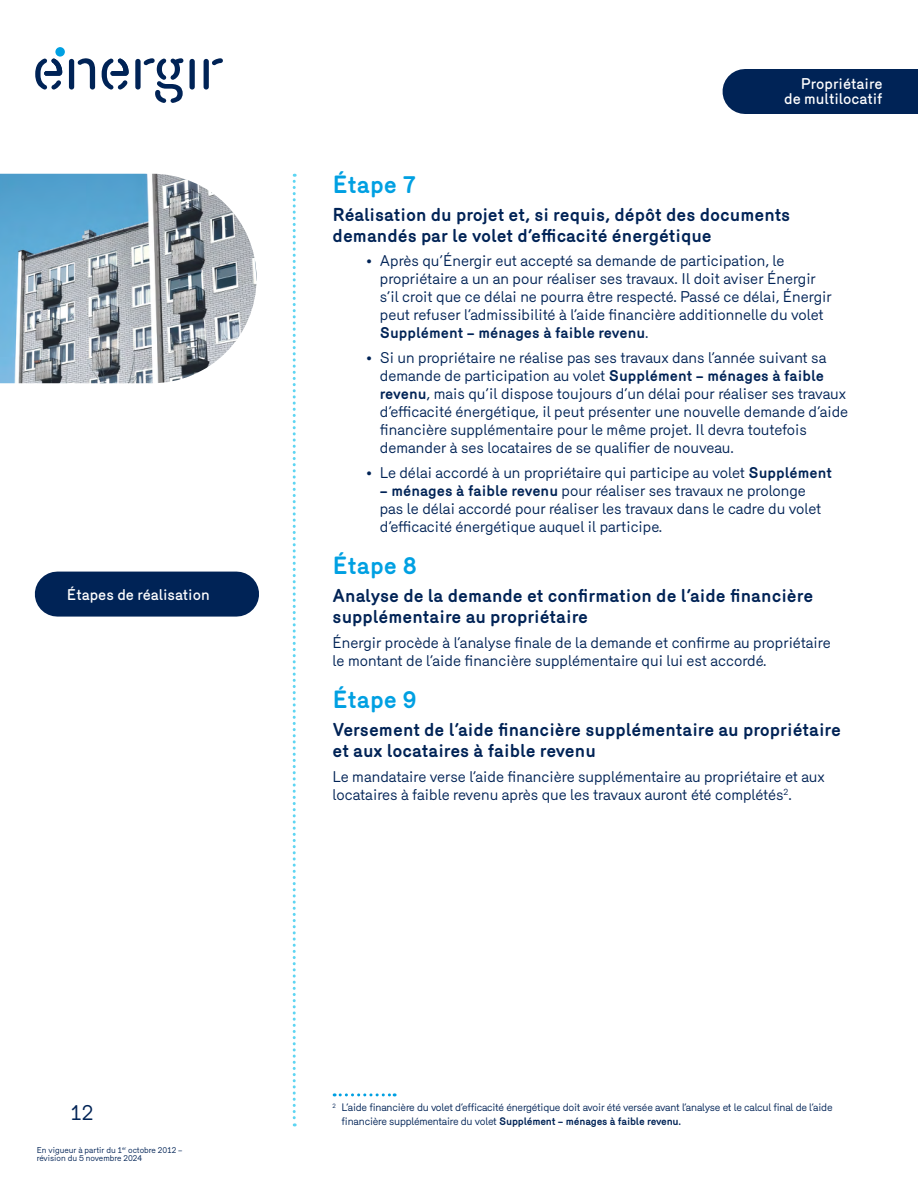
<style>
.page{position:relative;width:918px;height:1188px;background:#fff}
.page>*{position:absolute;margin:0;border:0;box-sizing:border-box;transform-origin:0 0}
.Energir_Titre_paragraphe{font:700 24px "Merkury";color:#00a0e2}
.t1{font:21px "Merkury";color:#002356}
.Energir_Sous-titre_1{font:700 18px/21px "Merkury";color:#002356}
.Energir_Texte{font:15px/18px "Merkury";color:#002356}
.Energir_Sous-titre_1-2{font:500 15px/15px "Merkury";color:#fff;text-align:right}
.Energir_Note{font:10.5px/13.5px "Merkury";letter-spacing:-.02em;color:#002356}
.t2{font:8.25px/8.2px "Merkury";color:#002356}
.s1{font-weight:700}
</style>
<div class="page">
<svg style="left:293px;top:174px;width:3px;height:952px"></svg>
<img style="left:0;top:174px;width:257px;height:209px">
<svg style="left:55px;top:47px;width:10px;height:10px"></svg>
<div style="left:69px;top:59px;width:5px;height:31px;background:#002356;border-radius:3px"></div>
<svg style="left:77px;top:58px;width:18px;height:32px"></svg>
<div style="left:190px;top:59px;width:5px;height:31px;background:#002356;border-radius:3px"></div>
<svg style="left:35px;top:58px;width:27px;height:32px"></svg>
<svg style="left:102px;top:58px;width:27px;height:32px"></svg>
<div style="left:135px;top:59px;width:6px;height:31px;background:#002356;border-radius:3px"></div>
<svg style="left:143px;top:58px;width:41px;height:45px"></svg>
<div style="left:204px;top:59px;width:5px;height:31px;background:#002356;border-radius:3px"></div>
<svg style="left:212px;top:58px;width:11px;height:7px"></svg>
<div style="left:57px;top:572px;width:180px;height:45px;background:#002356"></div>
<svg style="left:334px;top:1093px;width:61px;height:3px"></svg>
<div style="left:745px;top:69px;width:173px;height:45px;background:#002356"></div>
<p class="Energir_Sous-titre_1-2" style="left:67px;top:585px;width:144px">Étapes de réalisation</p>
<h2 class="t1" style="left:71px;top:1097px;width:24px">12</h2>
<p class="t2" style="left:37px;top:1145px;width:147px">En vigueur à partir du 1<sup>er</sup> octobre 2012 – révision du 5 novembre 2024</p>
<p class="Energir_Sous-titre_1-2" style="left:784px;top:75px;width:100px">Propriétaire de multilocatif</p>
<p class="Energir_Titre_paragraphe" style="left:333px;top:167px;width:85px">Étape 7</p>
<p class="Energir_Sous-titre_1" style="left:333px;top:202px;width:459px">Réalisation du projet et, si requis, dépôt des documents demandés par le volet d’efficacité énergétique</p>
<p class="Energir_Texte" style="left:380px;top:251px;width:453px;text-indent:-14px">• Après qu’Énergir eut accepté sa demande de participation, le propriétaire a un an pour réaliser ses travaux. Il doit aviser Énergir s’il croit que ce délai ne pourra être respecté. Passé ce délai, Énergir peut refuser l’admissibilité à l’aide financière additionnelle du volet <span class="s1">Supplément – ménages à faible revenu</span>.</p>
<p class="Energir_Texte" style="left:380px;top:348px;width:470px;text-indent:-14px">• Si un propriétaire ne réalise pas ses travaux dans l’année suivant sa demande de participation au volet <span class="s1">Supplément – ménages à faible revenu</span>, mais qu’il dispose toujours d’un délai pour réaliser ses travaux d’efficacité énergétique, il peut présenter une nouvelle demande d’aide financière supplémentaire pour le même projet. Il devra toutefois demander à ses locataires de se qualifier de nouveau.</p>
<p class="Energir_Texte" style="left:366px;top:462px;width:467px">• Le délai accordé à un propriétaire qui participe au volet <span class="s1">Supplément</span></p>
<p class="Energir_Texte" style="left:380px;top:480px;width:443px"><span class="s1">– ménages à faible revenu</span> pour réaliser ses travaux ne prolonge pas le délai accordé pour réaliser les travaux dans le cadre du volet d’efficacité énergétique auquel il participe.</p>
<p class="Energir_Titre_paragraphe" style="left:333px;top:548px;width:86px">Étape 8</p>
<p class="Energir_Sous-titre_1" style="left:333px;top:584px;width:482px">Analyse de la demande et confirmation de l’aide financière supplémentaire au propriétaire</p>
<p class="Energir_Texte" style="left:333px;top:632px;width:500px">Énergir procède à l’analyse finale de la demande et confirme au propriétaire le montant de l’aide financière supplémentaire qui lui est accordé.</p>
<p class="Energir_Titre_paragraphe" style="left:333px;top:682px;width:86px">Étape 9</p>
<p class="Energir_Sous-titre_1" style="left:333px;top:717px;width:510px">Versement de l’aide financière supplémentaire au propriétaire et aux locataires à faible revenu</p>
<p class="Energir_Texte" style="left:333px;top:766px;width:494px">Le mandataire verse l’aide financière supplémentaire au propriétaire et aux locataires à faible revenu après que les travaux auront été complétés<sup>2</sup>.</p>
<p class="Energir_Note" style="left:342px;top:1100px;width:492px;text-indent:-9px"><sup>2</sup> L’aide financière du volet d’efficacité énergétique doit avoir été versée avant l’analyse et le calcul final de l’aide financière supplémentaire du volet <span class="s1">Supplément – ménages à faible revenu.</span></p>
</div>
